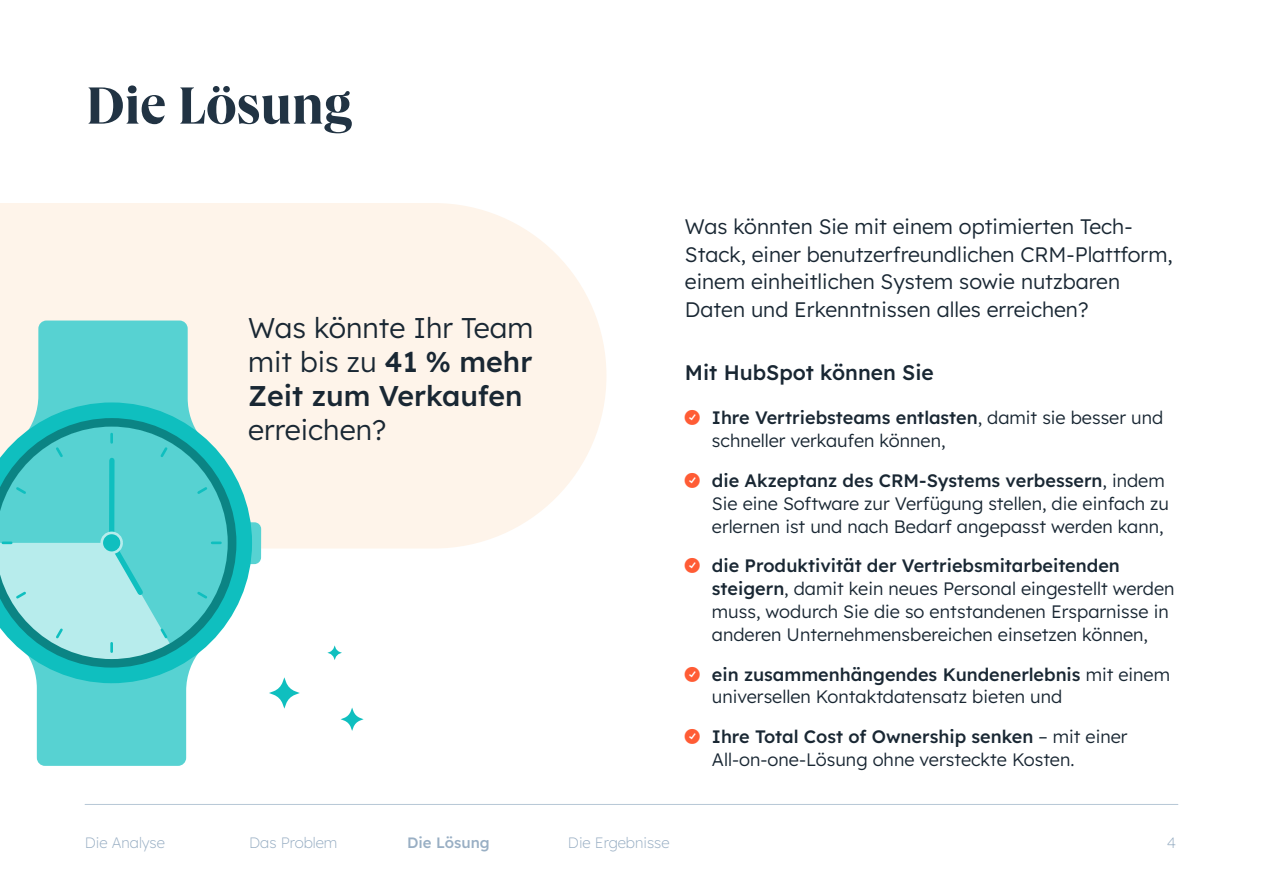
<style>
.page{position:relative;width:1263px;height:893px;background:#fff}
.page>*{position:absolute;margin:0;border:0;box-sizing:border-box;transform-origin:0 0}
.Chapter_Eclipse__dar{font:700 54px "Queens";color:#213343}
.Main_text_19_pt_-_da{font:300 28.5px/34.2px "Lexend Deca";color:#192733}
.Main_text_14_pt_-_da{font:300 21px/27.8px "Lexend Deca";color:#192733}
.Main_text_14_pt_-_da-2{font:500 21px "Lexend Deca";color:#192733}
.t1{font:300 18px/22.8px "Lexend Deca";color:#192733}
.t2{font:200 15px "Lexend Deca";color:#99afc4}
.Footenote_-_txt{font:500 15px "Lexend Deca";color:#99afc4}
.s1{font-weight:500}
</style>
<div class="page">
<svg style="left:341px;top:708px;width:23px;height:23px"></svg>
<svg style="left:327px;top:645px;width:15px;height:15px"></svg>
<svg style="left:269px;top:677px;width:31px;height:32px"></svg>
<svg style="left:0;top:203px;width:606px;height:345px;background:#fef4eb"></svg>
<svg style="left:252px;top:522px;width:9px;height:42px"></svg>
<svg style="left:0;top:402px;width:252px;height:204px;background:#b0e3dd"></svg>
<svg style="left:33px;top:668px;width:158px;height:98px;background:#5ad2d2"></svg>
<svg style="left:23px;top:321px;width:178px;height:97px;background:#6cd5d4"></svg>
<svg style="left:0;top:418px;width:237px;height:250px;background:#68d0d0"></svg>
<hr style="left:85px;top:804px;width:1093px;height:1px;background:#b6c7d6">
<p class="Chapter_Eclipse__dar" style="left:86px;top:71px;width:268px">Die Lösung</p>
<p class="Main_text_19_pt_-_da" style="left:248px;top:309px;width:287px">Was könnte Ihr Team mit bis zu <span class="s1">41 % mehr<br>Zeit zum Verkaufen </span>erreichen?</p>
<p class="Main_text_14_pt_-_da" style="left:685px;top:211px;width:489px">Was könnten Sie mit einem optimierten Tech-Stack, einer benutzerfreundlichen CRM-Plattform, einem einheitlichen System sowie nutzbaren Daten und Erkenntnissen alles erreichen?</p>
<p class="Main_text_14_pt_-_da-2" style="left:685px;top:358px;width:250px">Mit HubSpot können Sie</p>
<p class="t1" style="left:712px;top:405px;width:453px"><span class="s1">Ihre Vertriebsteams entlasten</span>, damit sie besser und schneller verkaufen können,</p>
<p class="t1" style="left:712px;top:468px;width:459px"><span class="s1">die Akzeptanz des CRM-Systems verbessern</span>, indem<br>Sie eine Software zur Verfügung stellen, die einfach zu erlernen ist und nach Bedarf angepasst werden kann,</p>
<p class="t1" style="left:712px;top:553px;width:464px"><span class="s1">die Produktivität der Vertriebsmitarbeitenden steigern</span>, damit kein neues Personal eingestellt werden muss, wodurch Sie die so entstandenen Ersparnisse in anderen Unternehmensbereichen einsetzen können,</p>
<p class="t1" style="left:712px;top:662px;width:460px"><span class="s1">ein zusammenhängendes Kundenerlebnis</span> mit einem universellen Kontaktdatensatz bieten und</p>
<p class="t1" style="left:712px;top:724px;width:417px"><span class="s1">Ihre Total Cost of Ownership senken</span> – mit einer<br>All-on-one-Lösung ohne versteckte Kosten.</p>
<p class="t2" style="left:85px;top:832px;width:81px">Die Analyse</p>
<p class="t2" style="left:249px;top:832px;width:90px">Das Problem</p>
<p class="Footenote_-_txt" style="left:407px;top:832px;width:84px">Die Lösung</p>
<p class="t2" style="left:568px;top:832px;width:103px">Die Ergebnisse</p>
<p class="t2" style="left:1167px;top:832px;width:11px">4</p>
</div>
